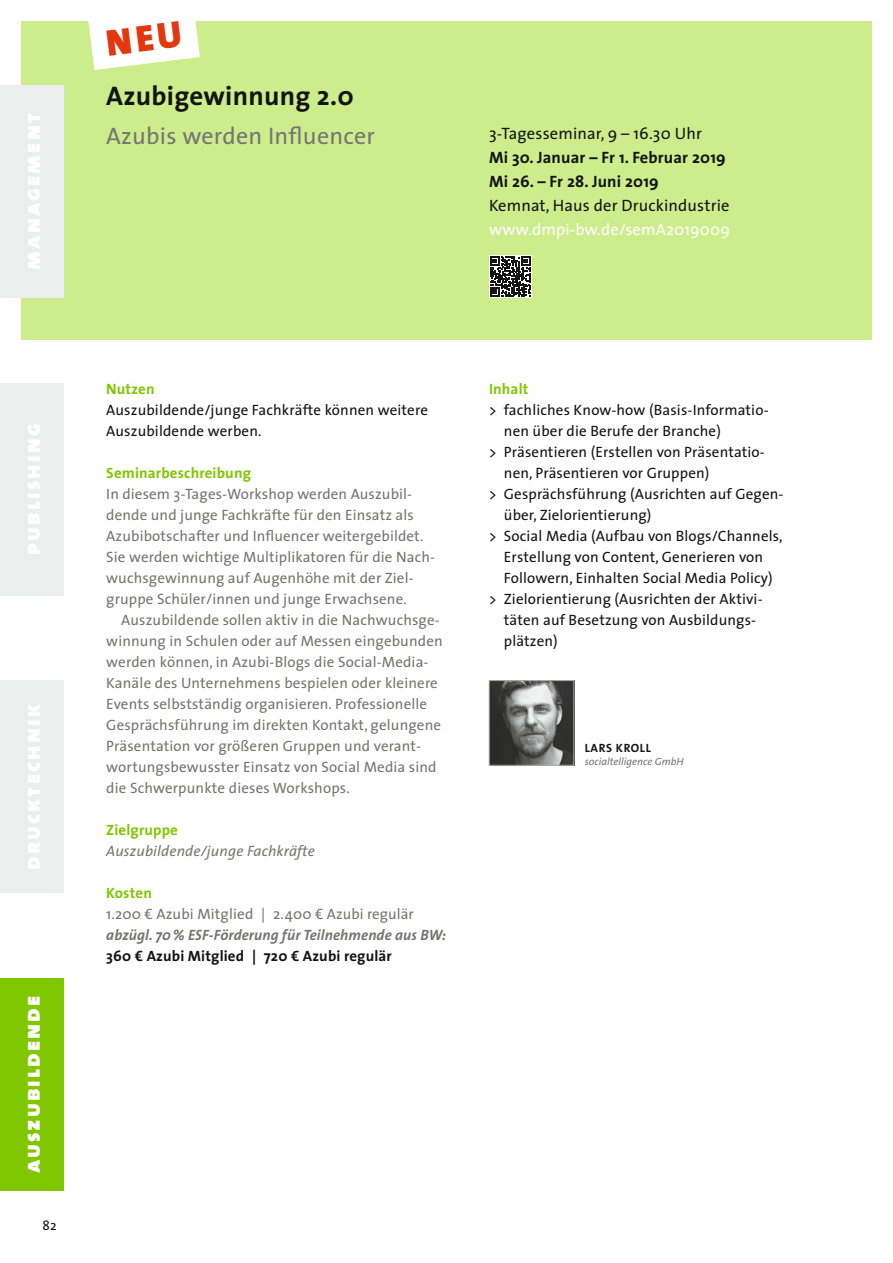
<style>
.page{position:relative;width:893px;height:1263px;background:#fff}
.page>*{position:absolute;margin:0;border:0;box-sizing:border-box;transform-origin:0 0}
.t1{font:700 27px "The Sans";letter-spacing:.01em;color:#131413}
.t2{font:24px "The Sans";letter-spacing:.01em;color:#757574}
.t3{font:22.5px "The Sans Black Caps";letter-spacing:.09em;color:#fff}
.t4{font:16.5px "The Sans";letter-spacing:.01em;color:#131413}
.t5{font:700 16.5px/24px "The Sans";letter-spacing:.01em;color:#131413}
.t6{font:16.5px "The Sans";letter-spacing:.01em;color:#fff}
.t7{font:15px/21px "The Sans";letter-spacing:.01em;color:#757574}
.t8{font:15px/21px "The Sans";letter-spacing:.01em;color:#131413}
.t9{font:700 15px "The Sans";letter-spacing:.01em;color:#80c700}
.t10{font:italic 700 15px "The Sans";letter-spacing:.005em;color:#757574}
.t11{font:700 15px "The Sans";letter-spacing:.01em;color:#131413}
.t12{font:italic 15px "The Sans";letter-spacing:.01em;color:#757574}
.t13{font:13.5px "The Sans";color:#131413}
.t14{font:700 12px "The Sans";letter-spacing:.05em;color:#131413}
.t15{font:italic 10.5px "The Sans";color:#757574}
</style>
<div class="page">
<div style="left:21px;top:21px;width:851px;height:319px;background:#cded8d"></div>
<div style="left:489px;top:255px;width:42px;height:43px;background:#fff"></div>
<svg style="left:490px;top:256px;width:41px;height:41px"></svg>
<img style="left:491px;top:682px;width:81px;height:81px">
<div style="left:489px;top:680px;width:85px;height:85px;border:1px solid #afafb0"></div>
<div style="left:0;top:383px;width:64px;height:212px;background:#eceded"></div>
<div style="left:0;top:680px;width:64px;height:213px;background:#eceded"></div>
<div style="left:0;top:978px;width:64px;height:213px;background:#80c700"></div>
<div style="left:0;top:85px;width:64px;height:213px;background:#eceded"></div>
<svg style="left:88px;top:21px;width:112px;height:49px"></svg>
<h1 class="t1" style="left:106px;top:73px;width:249px">Azubigewinnung 2.0</h1>
<h2 class="t2" style="left:106px;top:116px;width:270px">Azubis werden Influencer</h2>
<p class="t4" style="left:489px;top:119px;width:214px">3-Tagesseminar, 9 – 16.30 Uhr</p>
<p class="t5" style="left:489px;top:145px;width:238px">Mi 30. Januar – Fr 1. Februar 2019<br>Mi 26. – Fr 28. Juni 2019</p>
<p class="t4" style="left:489px;top:191px;width:242px">Kemnat, Haus der Druckindustrie</p>
<p class="t6" style="left:489px;top:215px;width:243px">www.dmpi-bw.de/semA2019009</p>
<h3 class="t3" style="left:13px;top:1173px;width:179px;rotate:-90deg">auszubildende</h3>
<p class="t13" style="left:43px;top:1214px;width:16px">82</p>
<p class="t9" style="left:106px;top:376px;width:50px">Nutzen</p>
<p class="t8" style="left:106px;top:399px;width:323px">Auszubildende/junge Fachkräfte können weitere<br>Auszubildende werben.</p>
<p class="t9" style="left:106px;top:460px;width:146px">Seminarbeschreibung</p>
<p class="t7" style="left:106px;top:483px;width:330px">In diesem 3-Tages-Workshop werden Auszubil&shy;dende und junge Fachkräfte für den Einsatz als Azubibotschafter und Influencer weitergebildet.<br>Sie werden wichtige Multiplikatoren für die Nach&shy;wuchsgewinnung auf Augenhöhe mit der Ziel&shy;gruppe Schüler/innen und junge Erwachsene.</p>
<p class="t7" style="left:106px;top:609px;width:338px;text-indent:15px">Auszubildende sollen aktiv in die Nachwuchsge&shy;winnung in Schulen oder auf Messen eingebunden werden können, in Azubi-Blogs die Social-Media-Kanäle des Unternehmens bespielen oder kleinere Events selbstständig organisieren. Professionelle Gesprächsführung im direkten Kontakt, gelungene Präsentation vor größeren Gruppen und verant&shy;wortungsbewusster Einsatz von Social Media sind die Schwerpunkte dieses Workshops.</p>
<p class="t9" style="left:106px;top:817px;width:73px">Zielgruppe</p>
<p class="t12" style="left:106px;top:839px;width:210px">Auszubildende/junge Fachkräfte</p>
<p class="t9" style="left:106px;top:881px;width:47px">Kosten</p>
<p class="t7" style="left:106px;top:903px;width:309px">1.200 € Azubi Mitglied | 2.400 € Azubi regulär</p>
<p class="t10" style="left:106px;top:923px;width:341px">abzügl. 70 % ESF-Förderung für Teilnehmende aus BW:</p>
<p class="t11" style="left:106px;top:944px;width:287px">360 € Azubi Mitglied | 720 € Azubi regulär</p>
<p class="t9" style="left:489px;top:376px;width:41px">Inhalt</p>
<p class="t8" style="left:489px;top:399px;width:281px">&gt; fachliches Know-how (Basis-Informatio-</p>
<p class="t8" style="left:504px;top:420px;width:218px">nen über die Berufe der Branche)</p>
<p class="t8" style="left:489px;top:441px;width:277px">&gt; Präsentieren (Erstellen von Präsentatio-</p>
<p class="t8" style="left:504px;top:462px;width:207px">nen, Präsentieren vor Gruppen)</p>
<p class="t8" style="left:489px;top:483px;width:296px">&gt; Gesprächsführung (Ausrichten auf Gegen-</p>
<p class="t8" style="left:504px;top:504px;width:149px">über, Zielorientierung)</p>
<p class="t8" style="left:489px;top:525px;width:295px">&gt; Social Media (Aufbau von Blogs/Channels,</p>
<p class="t8" style="left:504px;top:546px;width:261px">Erstellung von Content, Generieren von</p>
<p class="t8" style="left:504px;top:567px;width:270px">Followern, Einhalten Social Media Policy)</p>
<p class="t8" style="left:489px;top:588px;width:275px">&gt; Zielorientierung (Ausrichten der Aktivi-</p>
<p class="t8" style="left:504px;top:609px;width:252px">täten auf Besetzung von Ausbildungs-</p>
<p class="t8" style="left:504px;top:630px;width:55px">plätzen)</p>
<p class="t14" style="left:585px;top:737px;width:68px">LARS KROLL</p>
<p class="t15" style="left:585px;top:753px;width:100px">socialtelligence GmbH</p>
</div>
